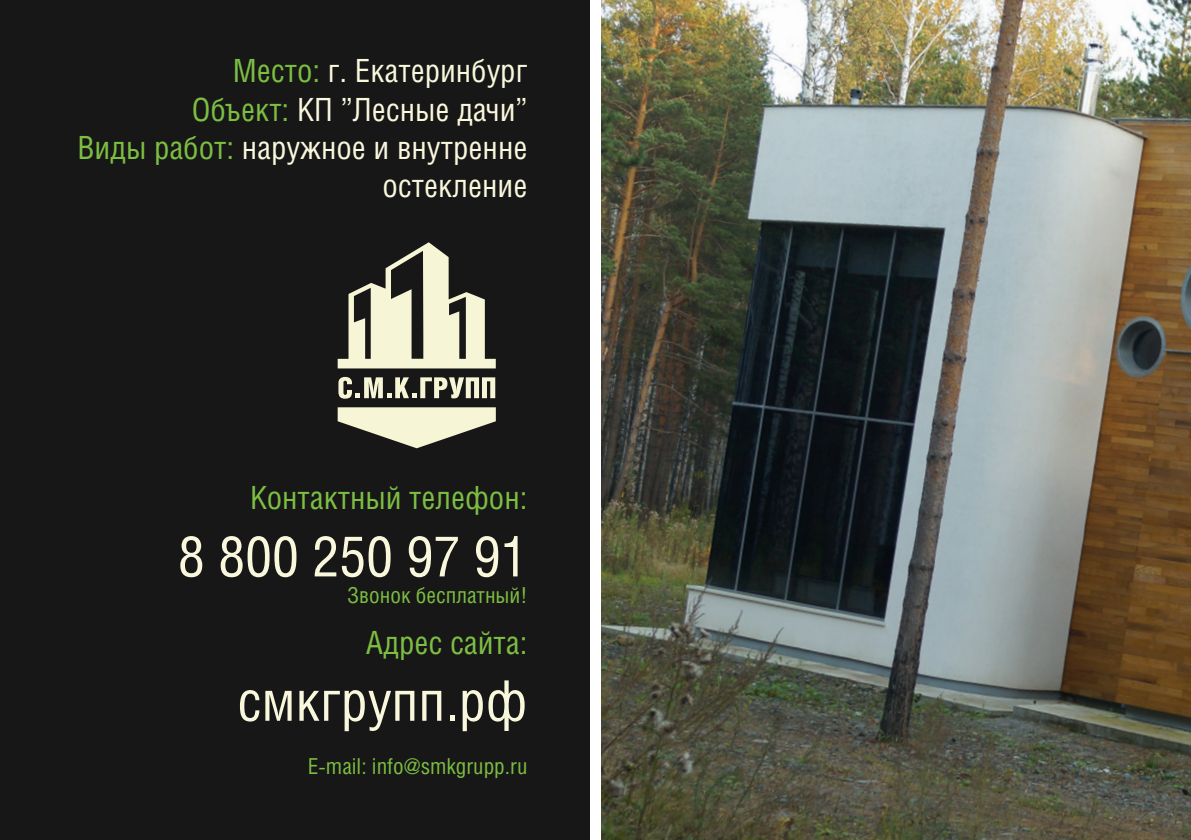
<style>
.page{position:relative;width:1191px;height:840px;background:#fff}
.page>*{position:absolute;margin:0;border:0;box-sizing:border-box;transform-origin:0 0}
.t1{font:56px "Helios Cond C";color:#f9f7dc}
.t2{font:32px/38.4px "Helios Cond C";color:#f9f7dc;text-align:right}
.t3{font:32px "Helios Cond C";color:#7cbe42}
.t4{font:22px "Helios Cond C";color:#7cbe42}
.s1{color:#7cbe42}
</style>
<div class="page">
<div style="left:0;top:0;width:590px;height:839px;background:#171717"></div>
<img style="left:601px;top:0;width:590px;height:839px">
<svg style="left:338px;top:242px;width:158px;height:126px"></svg>
<svg style="left:338px;top:407px;width:158px;height:41px"></svg>
<svg style="left:338px;top:376px;width:157px;height:22px"></svg>
<p class="t2" style="left:233px;top:51px;width:296px"><span class="s1">Место:</span> г. Екатеринбург</p>
<p class="t2" style="left:77px;top:89px;width:451px"><span class="s1">Объект:</span> КП ”Лесные дачи”<br><span class="s1">Виды работ:</span> наружное и внутренне остекление</p>
<p class="t3" style="left:250px;top:478px;width:279px">Контактный телефон:</p>
<p class="t1" style="left:178px;top:522px;width:351px">8 800 250 97 91</p>
<p class="t4" style="left:347px;top:581px;width:182px">Звонок бесплатный!</p>
<p class="t3" style="left:366px;top:622px;width:163px">Адрес сайта:</p>
<p class="t1" style="left:237px;top:666px;width:292px">смкгрупп.рф</p>
<p class="t4" style="left:308px;top:752px;width:221px">E-mail: info@smkgrupp.ru</p>
</div>
